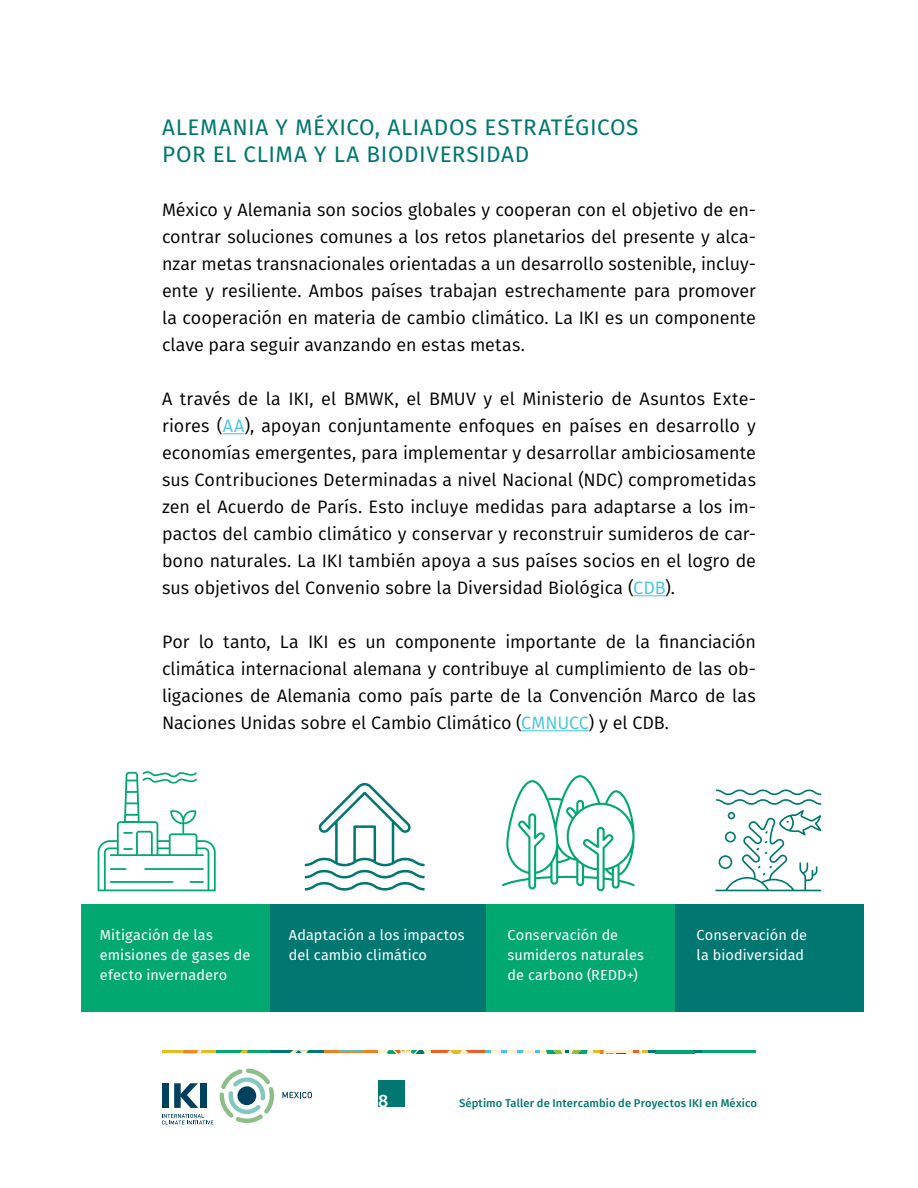
<style>
.page{position:relative;width:918px;height:1188px;background:#fff}
.page>*{position:absolute;margin:0;border:0;box-sizing:border-box;transform-origin:0 0}
.t1{font:22.5px/27px "Fira Sans";letter-spacing:.025em;color:#007770}
.t2{font:18px/27px "Fira Sans";color:#000;text-align:justify}
.t3{font:500 18px "Fira Sans";color:#fff}
.t4{font:14.55px/20.2px "Fira Sans";letter-spacing:.005em;color:#fff}
.t5{font:500 11.25px "Fira Sans";letter-spacing:.01em;color:#007770}
.s1{color:#43c4e5}
</style>
<div class="page">
<div style="left:378px;top:1080px;width:27px;height:27px;background:#007770"></div>
<hr style="left:378px;top:1050px;width:54px;height:3px;background:#ffefce">
<svg style="left:387px;top:1050px;width:38px;height:3px"></svg>
<hr style="left:432px;top:1050px;width:54px;height:3px;background:#f15d24">
<svg style="left:447px;top:1050px;width:21px;height:3px"></svg>
<hr style="left:648px;top:1050px;width:54px;height:3px;background:#007770">
<svg style="left:655px;top:1050px;width:40px;height:3px"></svg>
<hr style="left:540px;top:1050px;width:54px;height:3px;background:#ffefce">
<svg style="left:546px;top:1050px;width:42px;height:3px"></svg>
<hr style="left:324px;top:1050px;width:54px;height:3px;background:#f57e20">
<svg style="left:337px;top:1050px;width:28px;height:3px"></svg>
<hr style="left:486px;top:1050px;width:54px;height:3px;background:#42c5e6">
<hr style="left:491px;top:1050px;width:44px;height:3px;background:#ffefce">
<svg style="left:502px;top:1050px;width:5px;height:3px"></svg>
<svg style="left:517px;top:1050px;width:6px;height:3px"></svg>
<hr style="left:270px;top:1050px;width:54px;height:3px;background:#007770">
<svg style="left:290px;top:1050px;width:19px;height:3px"></svg>
<hr style="left:216px;top:1050px;width:54px;height:3px;background:#01a86f">
<svg style="left:240px;top:1050px;width:8px;height:3px"></svg>
<hr style="left:162px;top:1050px;width:54px;height:3px;background:#e8bb20">
<svg style="left:183px;top:1050px;width:18px;height:3px"></svg>
<hr style="left:594px;top:1050px;width:54px;height:3px;background:#e8bb20">
<svg style="left:600px;top:1050px;width:42px;height:4px"></svg>
<hr style="left:702px;top:1050px;width:54px;height:3px;background:#01a86f">
<div style="left:162px;top:1083px;width:7px;height:25px;background:#00405f"></div>
<svg style="left:174px;top:1083px;width:24px;height:25px"></svg>
<div style="left:201px;top:1083px;width:6px;height:25px;background:#00405f"></div>
<svg style="left:162px;top:1114px;width:51px;height:10px"></svg>
<svg style="left:220px;top:1069px;width:54px;height:54px"></svg>
<svg style="left:282px;top:1092px;width:30px;height:6px"></svg>
<div style="left:81px;top:904px;width:216px;height:108px;background:#01a86f"></div>
<div style="left:270px;top:904px;width:216px;height:108px;background:#007770"></div>
<div style="left:486px;top:904px;width:216px;height:108px;background:#01a86f"></div>
<div style="left:675px;top:904px;width:189px;height:108px;background:#007770"></div>
<svg style="left:223px;top:433px;width:21px;height:1px"></svg>
<hr style="left:633px;top:595px;width:32px;height:1px;background:#43c4e5">
<hr style="left:521px;top:730px;width:68px;height:1px;background:#43c4e5">
<svg style="left:715px;top:790px;width:106px;height:101px"></svg>
<svg style="left:502px;top:775px;width:133px;height:116px"></svg>
<svg style="left:98px;top:771px;width:118px;height:120px"></svg>
<svg style="left:304px;top:783px;width:121px;height:108px"></svg>
<p class="t1" style="left:162px;top:113px;width:478px">ALEMANIA Y MÉXICO, ALIADOS ESTRATÉGICOS<br>POR EL CLIMA Y LA BIODIVERSIDAD</p>
<p class="t2" style="left:162px;top:196px;width:595px">México y Alemania son socios globales y cooperan con el objetivo de en&shy;contrar soluciones comunes a los retos planetarios del presente y alca&shy;nzar metas transnacionales orientadas a un desarrollo sostenible, incluy&shy;ente y resiliente. Ambos países trabajan estrechamente para promover la cooperación en materia de cambio climático. La IKI es un componente clave para seguir avanzando en estas metas.</p>
<p class="t2" style="left:162px;top:385px;width:596px">A través de la IKI, el BMWK, el BMUV y el Ministerio de Asuntos Exte&shy;riores (<span class="s1">AA</span>), apoyan conjuntamente enfoques en países en desarrollo y economías emergentes, para implementar y desarrollar ambiciosamente sus Contribuciones Determinadas a nivel Nacional (NDC) comprometidas zen el Acuerdo de París. Esto incluye medidas para adaptarse a los im&shy;pactos del cambio climático y conservar y reconstruir sumideros de car&shy;bono naturales. La IKI también apoya a sus países socios en el logro de sus objetivos del Convenio sobre la Diversidad Biológica (<span class="s1">CDB</span>).</p>
<p class="t2" style="left:162px;top:628px;width:596px">Por lo tanto, La IKI es un componente importante de la financiación climática internacional alemana y contribuye al cumplimiento de las ob&shy;ligaciones de Alemania como país parte de la Convención Marco de las Naciones Unidas sobre el Cambio Climático (<span class="s1">CMNUCC</span>) y el CDB.</p>
<p class="t4" style="left:100px;top:924px;width:152px">Mitigación de las emisiones de gases de efecto invernadero</p>
<p class="t4" style="left:289px;top:924px;width:177px">Adaptación a los impactos del cambio climático</p>
<p class="t4" style="left:508px;top:924px;width:138px">Conservación de sumideros naturales de carbono (REDD+)</p>
<p class="t4" style="left:697px;top:924px;width:112px">Conservación de la biodiversidad</p>
<p class="t3" style="left:378px;top:1086px;width:12px">8</p>
<p class="t5" style="left:459px;top:1094px;width:300px">Séptimo Taller de Intercambio de Proyectos IKI en México</p>
</div>
